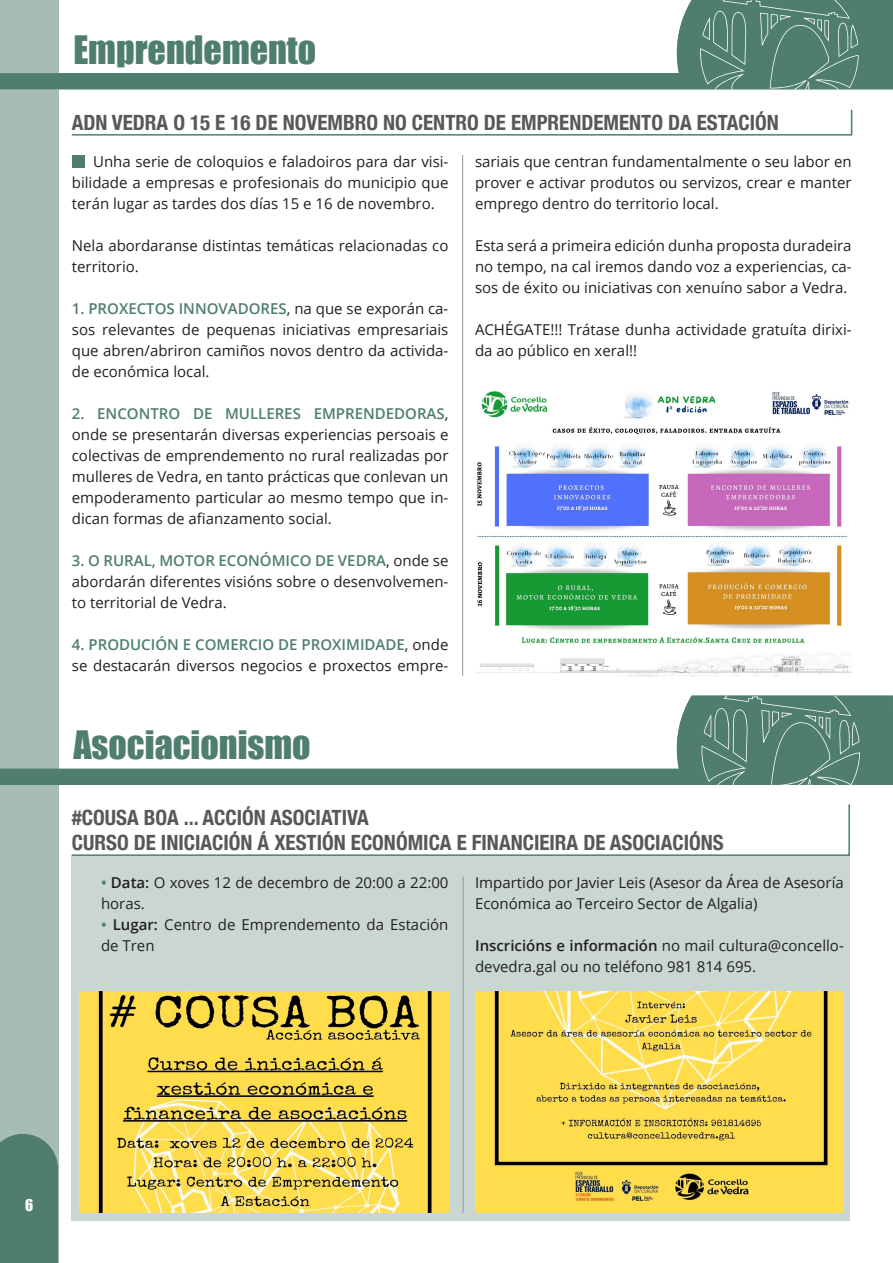
<style>
.page{position:relative;width:893px;height:1263px;background:#fff}
.page>*{position:absolute;margin:0;border:0;box-sizing:border-box;transform-origin:0 0}
.Encabezado_1{font:36px "Impact";color:#4f7e71}
.Titulares_Noticias{font:700 condensed 21px "Helvetica Neue";color:#57585a}
.Texto{font:15px/21px "Open Sans";color:#231f20}
.Numeración{font:15px "Impact";color:#fff}
.s1{font-weight:600;color:#4f7e71}
.s2{font-weight:600}
</style>
<div class="page">
<div style="left:0;top:0;width:59px;height:1263px;background:#a6bdb5"></div>
<div style="left:0;top:1134px;width:58px;height:129px;background:#4f7e71"></div>
<svg style="left:0;top:0;width:893px;height:89px"></svg>
<svg style="left:700px;top:0;width:159px;height:89px;background:#5c877b"></svg>
<svg style="left:71px;top:109px;width:782px;height:27px"></svg>
<div style="left:72px;top:155px;width:12px;height:13px;background:#4f7e71"></div>
<hr style="left:462px;top:155px;width:1px;height:521px;background:#939598">
<img style="left:475px;top:391px;width:377px;height:285px">
<svg style="left:0;top:696px;width:893px;height:89px"></svg>
<svg style="left:701px;top:696px;width:159px;height:89px;background:#5b867a"></svg>
<div style="left:72px;top:855px;width:778px;height:365px;background:#cad6d2"></div>
<svg style="left:71px;top:804px;width:779px;height:53px"></svg>
<hr style="left:463px;top:876px;width:1px;height:337px;background:#939598">
<img style="left:475px;top:992px;width:369px;height:221px">
<img style="left:80px;top:992px;width:369px;height:221px">
<p class="Encabezado_1" style="left:73px;top:22px;width:244px">Emprendemento</p>
<p class="Titulares_Noticias" style="left:72px;top:105px;width:708px">ADN VEDRA O 15 E 16 DE NOVEMBRO NO CENTRO DE EMPRENDEMENTO DA ESTACIÓN</p>
<p class="Texto" style="left:72px;top:150px;width:378px;text-align:justify;text-indent:21px">Unha serie de coloquios e faladoiros para dar visi&shy;bilidade a empresas e profesionais do municipio que terán lugar as tardes dos días 15 e 16 de novembro.</p>
<p class="Texto" style="left:72px;top:234px;width:378px">Nela abordaranse distintas temáticas relacionadas co territorio.</p>
<p class="Texto" style="left:72px;top:297px;width:378px;text-align:justify"><span class="s1">1. PROXECTOS INNOVADORES</span>, na que se exporán ca&shy;sos relevantes de pequenas iniciativas empresariais que abren/abriron camiños novos dentro da activida&shy;de económica local.</p>
<p class="Texto" style="left:72px;top:402px;width:378px;text-align:justify"><span class="s1">2. ENCONTRO DE MULLERES EMPRENDEDORAS</span>, onde se presentarán diversas experiencias persoais e colectivas de emprendemento no rural realizadas por mulleres de Vedra, en tanto prácticas que conlevan un empoderamento particular ao mesmo tempo que in&shy;dican formas de afianzamento social.</p>
<p class="Texto" style="left:72px;top:549px;width:378px;text-align:justify"><span class="s1">3. O RURAL, MOTOR ECONÓMICO DE VEDRA</span>, onde se abordarán diferentes visións sobre o desenvolvemen&shy;to territorial de Vedra.</p>
<p class="Texto" style="left:72px;top:633px;width:378px"><span class="s1">4. PRODUCIÓN E COMERCIO DE PROXIMIDADE</span>, onde se destacarán diversos negocios e proxectos empre-</p>
<p class="Encabezado_1" style="left:73px;top:717px;width:239px">Asociacionismo</p>
<p class="Texto" style="left:475px;top:150px;width:378px;text-align:justify">sariais que centran fundamentalmente o seu labor en prover e activar produtos ou servizos, crear e manter emprego dentro do territorio local.</p>
<p class="Texto" style="left:475px;top:234px;width:378px;text-align:justify">Esta será a primeira edición dunha proposta duradeira no tempo, na cal iremos dando voz a experiencias, ca&shy;sos de éxito ou iniciativas con xenuíno sabor a Vedra.</p>
<p class="Texto" style="left:475px;top:318px;width:378px">ACHÉGATE!!! Trátase dunha actividade gratuíta dirixi&shy;da ao público en xeral!!</p>
<p class="Titulares_Noticias" style="left:72px;top:800px;width:299px">#COUSA BOA ... ACCIÓN ASOCIATIVA</p>
<p class="Titulares_Noticias" style="left:72px;top:825px;width:653px">CURSO DE INICIACIÓN Á XESTIÓN ECONÓMICA E FINANCIEIRA DE ASOCIACIÓNS</p>
<p class="Texto" style="left:101px;top:872px;width:349px"><span class="s1">•</span> <span class="s2">Data:</span> O xoves 12 de decembro de 20:00 a 22:00 horas.</p>
<p class="Texto" style="left:101px;top:914px;width:349px"><span class="s1">•</span> <span class="s2">Lugar:</span> Centro de Emprendemento da Estación de Tren</p>
<p class="Texto" style="left:475px;top:872px;width:370px">Impartido por Javier Leis (Asesor da Área de Asesoría<br>Económica ao Terceiro Sector de Algalia)</p>
<p class="Texto" style="left:475px;top:935px;width:370px"><span class="s2">Inscricións e información</span> no mail cultura@concello&shy;devedra.gal ou no teléfono 981 814 695.</p>
<p class="Numeración" style="left:25px;top:1193px;width:10px">6</p>
</div>
